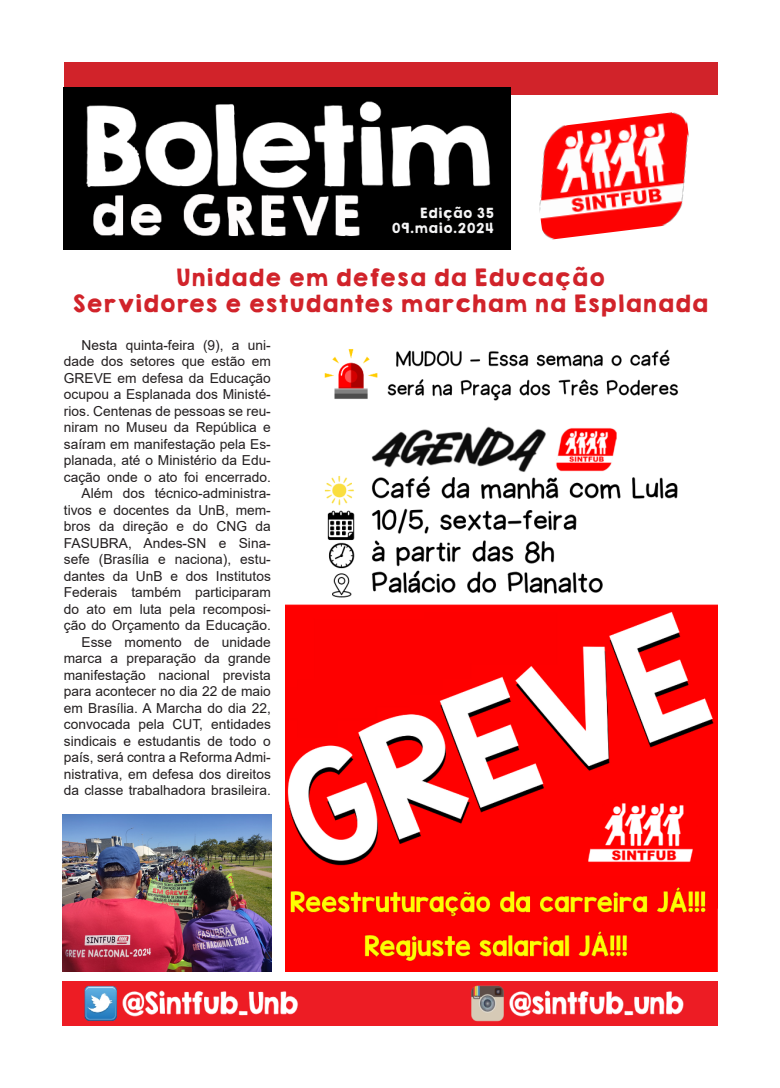
<style>
.page{position:relative;width:780px;height:1088px;background:#fff}
.page>*{position:absolute;margin:0;border:0;box-sizing:border-box;transform-origin:0 0}
.t1{font:21.25px "KGHAPPY Solid";color:#d1232a}
.texto_1{font:13.75px/16.5px "Arial";color:#231f20;text-align:justify}
.t2{font:12.5px "KGHAPPY Solid";color:#f5f5f6}
</style>
<div class="page">
<div style="left:64px;top:63px;width:654px;height:32px;background:#d1232a"></div>
<img style="left:64px;top:88px;width:446px;height:161px">
<img style="left:539px;top:112px;width:150px;height:128px">
<img style="left:62px;top:981px;width:655px;height:44px">
<img style="left:286px;top:349px;width:431px;height:622px">
<img style="left:63px;top:815px;width:208px;height:156px">
<p class="t2" style="left:419px;top:203px;width:76px">Edição 35</p>
<p class="t2" style="left:391px;top:218px;width:104px">09.maio.2024</p>
<p class="t1" style="left:175px;top:261px;width:431px">Unidade em defesa da Educação</p>
<p class="t1" style="left:71px;top:287px;width:638px">Servidores e estudantes marcham na Esplanada</p>
<p class="texto_1" style="left:64px;top:336px;width:208px;text-indent:18px">Nesta quinta-feira (9), a uni&shy;dade dos setores que estão em GREVE em defesa da Educação ocupou a Esplanada dos Ministé&shy;rios. Centenas de pessoas se reu&shy;niram no Museu da República e saíram em manifestação pela Es&shy;planada, até o Ministério da Edu&shy;cação onde o ato foi encerrado.</p>
<p class="texto_1" style="left:64px;top:485px;width:208px;text-indent:18px">Além dos técnico-administra&shy;tivos e docentes da UnB, mem&shy;bros da direção e do CNG da FASUBRA, Andes-SN e Sina&shy;sefe (Brasília e naciona), estu&shy;dantes da UnB e dos Institutos Federais também participaram do ato em luta pela recomposi&shy;ção do Orçamento da Educação.</p>
<p class="texto_1" style="left:64px;top:633px;width:208px;text-indent:18px">Esse momento de unidade marca a preparação da grande manifestação nacional prevista para acontecer no dia 22 de maio em Brasília. A Marcha do dia 22, convocada pela CUT, entidades sindicais e estudantis de todo o país, será contra a Reforma Admi&shy;nistrativa, em defesa dos direitos da classe trabalhadora brasileira.</p>
</div>
